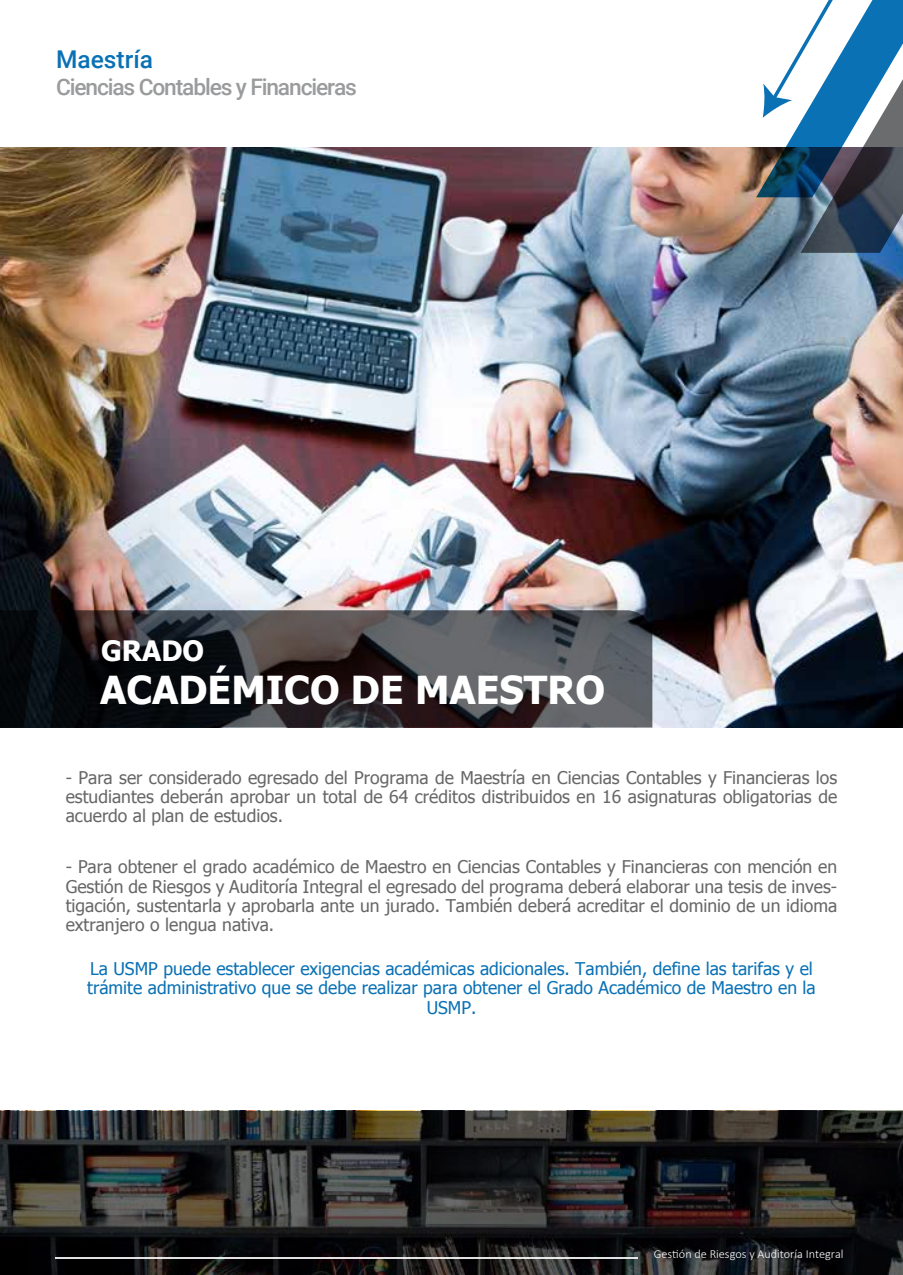
<style>
.page{position:relative;width:903px;height:1275px;background:#fff}
.page>*{position:absolute;margin:0;border:0;box-sizing:border-box;transform-origin:0 0}
.t1{font:700 38.5px "Tahoma";color:#fff}
.t2{font:700 28px "Tahoma";color:#fff}
.t3{font:500 24.5px "Roboto";color:#0a71b5}
.t4{font:500 22.75px "Roboto";letter-spacing:-.05em;color:#9a9b9d}
.t5{font:17.5px/19.2px "Tahoma";color:#676767;text-align:justify}
.t6{font:17.5px/19.2px "Tahoma";color:#0a71b5;text-align:center}
.t7{font:300 12.25px "Calibri";color:#fff}
</style>
<div class="page">
<svg style="left:0;top:1111px;width:903px;height:164px;background:#252422"></svg>
<img style="left:0;top:147px;width:903px;height:581px">
<svg style="left:50px;top:610px;width:602px;height:118px;background:#39373b"></svg>
<svg style="left:0;top:610px;width:38px;height:118px;background:#04090d"></svg>
<hr style="left:55px;top:1257px;width:583px;height:2px;background:#fff">
<svg style="left:756px;top:0;width:147px;height:253px"></svg>
<h3 class="t3" style="left:56px;top:42px;width:98px">Maestría</h3>
<h3 class="t4" style="left:56px;top:71px;width:302px">Ciencias Contables y Financieras</h3>
<h2 class="t2" style="left:101px;top:631px;width:105px">GRADO</h2>
<h1 class="t1" style="left:100px;top:663px;width:506px">ACADÉMICO DE MAESTRO</h1>
<p class="t5" style="left:66px;top:767px;width:773px">- Para ser considerado egresado del Programa de Maestría en Ciencias Contables y Financieras los estudiantes deberán aprobar un total de 64 créditos distribuidos en 16 asignaturas obligatorias de acuerdo al plan de estudios.</p>
<p class="t5" style="left:66px;top:856px;width:773px">- Para obtener el grado académico de Maestro en Ciencias Contables y Financieras con mención en Gestión de Riesgos y Auditoría Integral el egresado del programa deberá elaborar una tesis de inves&shy;tigación, sustentarla y aprobarla ante un jurado. También deberá acreditar el dominio de un idioma extranjero o lengua nativa.</p>
<p class="t6" style="left:87px;top:958px;width:730px">La USMP puede establecer exigencias académicas adicionales. También, define las tarifas y el trámite administrativo que se debe realizar para obtener el Grado Académico de Maestro en la<br>USMP.</p>
<p class="t7" style="left:654px;top:1246px;width:191px">Gestión de Riesgos y Auditoría Integral</p>
</div>
